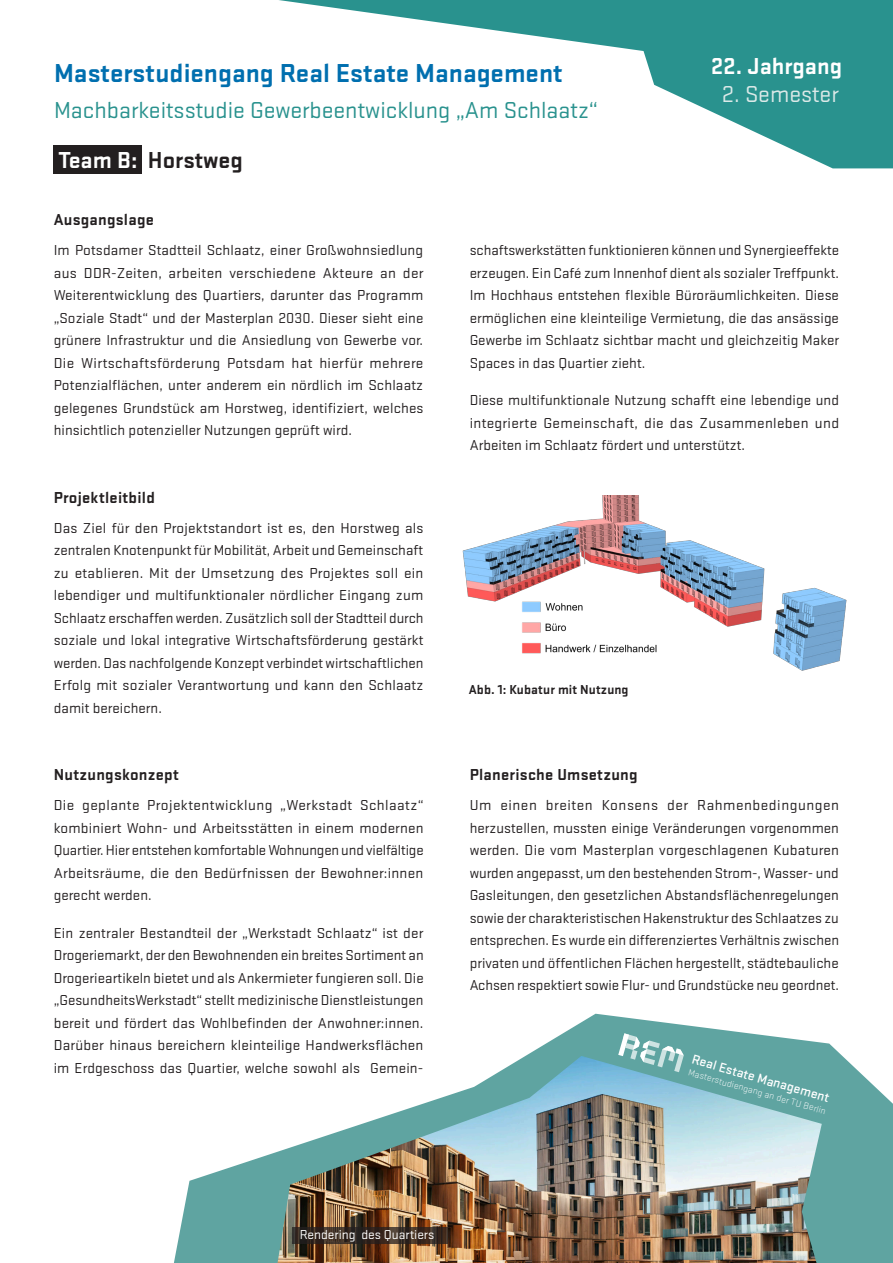
<style>
.page{position:relative;width:893px;height:1263px;background:#fff}
.page>*{position:absolute;margin:0;border:0;box-sizing:border-box;transform-origin:0 0}
.t1{font:700 27px "Stratum 1";color:#006faf}
.t2{font:24px "Stratum 1";color:#29928e}
.t3{font:700 24px "Stratum 1";color:#231f20}
.t4{font:700 24px "Stratum 1";color:#fff}
.t5{font:24px "Stratum 1";color:#dbe9e8}
.Fließtext{font:700 16.5px "Stratum 1";letter-spacing:.015em;color:#231f20}
.Fließtext-2{font:15px/22.5px "Stratum 1";letter-spacing:.005em;color:#231f20;text-align:justify}
.t6{font:500 13.65px "Stratum 1";color:#fff}
.Fließtext-3{font:700 13.5px "Stratum 1";letter-spacing:.005em;color:#231f20}
.t7{font:13.5px "Stratum 1";color:#fff}
.t8{font:300 9.45px "Stratum 1";color:#fff}
.s1{color:#fff}
</style>
<div class="page">
<svg style="left:279px;top:0;width:614px;height:168px"></svg>
<svg style="left:174px;top:1013px;width:719px;height:250px"></svg>
<img style="left:278px;top:1056px;width:544px;height:207px">
<svg style="left:292px;top:1227px;width:155px;height:17px;background:#382b22"></svg>
<svg style="left:618px;top:1033px;width:66px;height:39px;background:#86bab9"></svg>
<img style="left:462px;top:496px;width:385px;height:175px">
<div style="left:53px;top:145px;width:89px;height:29px;background:#231f20"></div>
<p class="t1" style="left:54px;top:54px;width:510px">Masterstudiengang Real Estate Management</p>
<p class="t2" style="left:54px;top:94px;width:545px">Machbarkeitsstudie Gewerbeentwicklung „Am Schlaatz“</p>
<p class="t3" style="left:58px;top:144px;width:186px"><span class="s1">Team B:</span> Horstweg</p>
<p class="t4" style="left:711px;top:49px;width:132px">22. Jahrgang</p>
<p class="t5" style="left:722px;top:79px;width:119px">2. Semester</p>
<p class="Fließtext" style="left:54px;top:208px;width:102px">Ausgangslage</p>
<p class="Fließtext-2" style="left:54px;top:238px;width:371px">Im Potsdamer Stadtteil Schlaatz, einer Großwohnsiedlung aus DDR-Zeiten, arbeiten verschiedene Akteure an der Weiterentwicklung des Quartiers, darunter das Programm „Soziale Stadt“ und der Masterplan 2030. Dieser sieht eine grünere Infrastruktur und die Ansiedlung von Gewerbe vor.<br>Die Wirtschaftsförderung Potsdam hat hierfür mehrere Potenzialflächen, unter anderem ein nördlich im Schlaatz gelegenes Grundstück am Horstweg, identifiziert, welches hinsichtlich potenzieller Nutzungen geprüft wird.</p>
<p class="Fließtext" style="left:54px;top:486px;width:103px">Projektleitbild</p>
<p class="Fließtext-2" style="left:54px;top:516px;width:371px">Das Ziel für den Projektstandort ist es, den Horstweg als zentralen Knotenpunkt für Mobilität, Arbeit und Gemeinschaft zu etablieren. Mit der Umsetzung des Projektes soll ein lebendiger und multifunktionaler nördlicher Eingang zum Schlaatz erschaffen werden. Zusätzlich soll der Stadtteil durch soziale und lokal integrative Wirtschaftsförderung gestärkt werden. Das nachfolgende Konzept verbindet wirtschaftlichen Erfolg mit sozialer Verantwortung und kann den Schlaatz damit bereichern.</p>
<p class="Fließtext" style="left:54px;top:763px;width:127px">Nutzungskonzept</p>
<p class="Fließtext-2" style="left:54px;top:793px;width:371px">Die geplante Projektentwicklung „Werkstadt Schlaatz“ kombiniert Wohn- und Arbeitsstätten in einem modernen Quartier. Hier entstehen komfortable Wohnungen und vielfältige Arbeitsräume, die den Bedürfnissen der Bewohner:innen gerecht werden.</p>
<p class="Fließtext-2" style="left:54px;top:921px;width:371px">Ein zentraler Bestandteil der „Werkstadt Schlaatz“ ist der Drogeriemarkt, der den Bewohnenden ein breites Sortiment an Drogerieartikeln bietet und als Ankermieter fungieren soll. Die „GesundheitsWerkstadt“ stellt medizinische Dienstleistungen bereit und fördert das Wohlbefinden der Anwohner:innen.<br>Darüber hinaus bereichern kleinteilige Handwerksflächen im Erdgeschoss das Quartier, welche sowohl als Gemein-</p>
<p class="Fließtext-2" style="left:470px;top:238px;width:371px">schaftswerkstätten funktionieren können und Synergieeffekte erzeugen. Ein Café zum Innenhof dient als sozialer Treffpunkt.<br>Im Hochhaus entstehen flexible Büroräumlichkeiten. Diese ermöglichen eine kleinteilige Vermietung, die das ansässige Gewerbe im Schlaatz sichtbar macht und gleichzeitig Maker Spaces in das Quartier zieht.</p>
<p class="Fließtext-2" style="left:470px;top:388px;width:371px">Diese multifunktionale Nutzung schafft eine lebendige und integrierte Gemeinschaft, die das Zusammenleben und Arbeiten im Schlaatz fördert und unterstützt.</p>
<p class="Fließtext-3" style="left:469px;top:680px;width:161px">Abb. 1: Kubatur mit Nutzung</p>
<p class="Fließtext" style="left:470px;top:763px;width:170px">Planerische Umsetzung</p>
<p class="Fließtext-2" style="left:470px;top:793px;width:371px">Um einen breiten Konsens der Rahmenbedingungen herzustellen, mussten einige Veränderungen vorgenommen werden. Die vom Masterplan vorgeschlagenen Kubaturen wurden angepasst, um den bestehenden Strom-, Wasser- und Gasleitungen, den gesetzlichen Abstandsflächenregelungen sowie der charakteristischen Hakenstruktur des Schlaatzes zu entsprechen. Es wurde ein differenziertes Verhältnis zwischen privaten und öffentlichen Flächen hergestellt, städtebauliche Achsen respektiert sowie Flur- und Grundstücke neu geordnet.</p>
<p class="t6" style="left:695px;top:1050px;width:144px;rotate:16deg">Real Estate Management</p>
<p class="t8" style="left:690px;top:1066px;width:144px;rotate:16deg">Masterstudiengang an der TU Berlin</p>
<p class="t7" style="left:300px;top:1226px;width:136px">Rendering des Quartiers</p>
</div>
